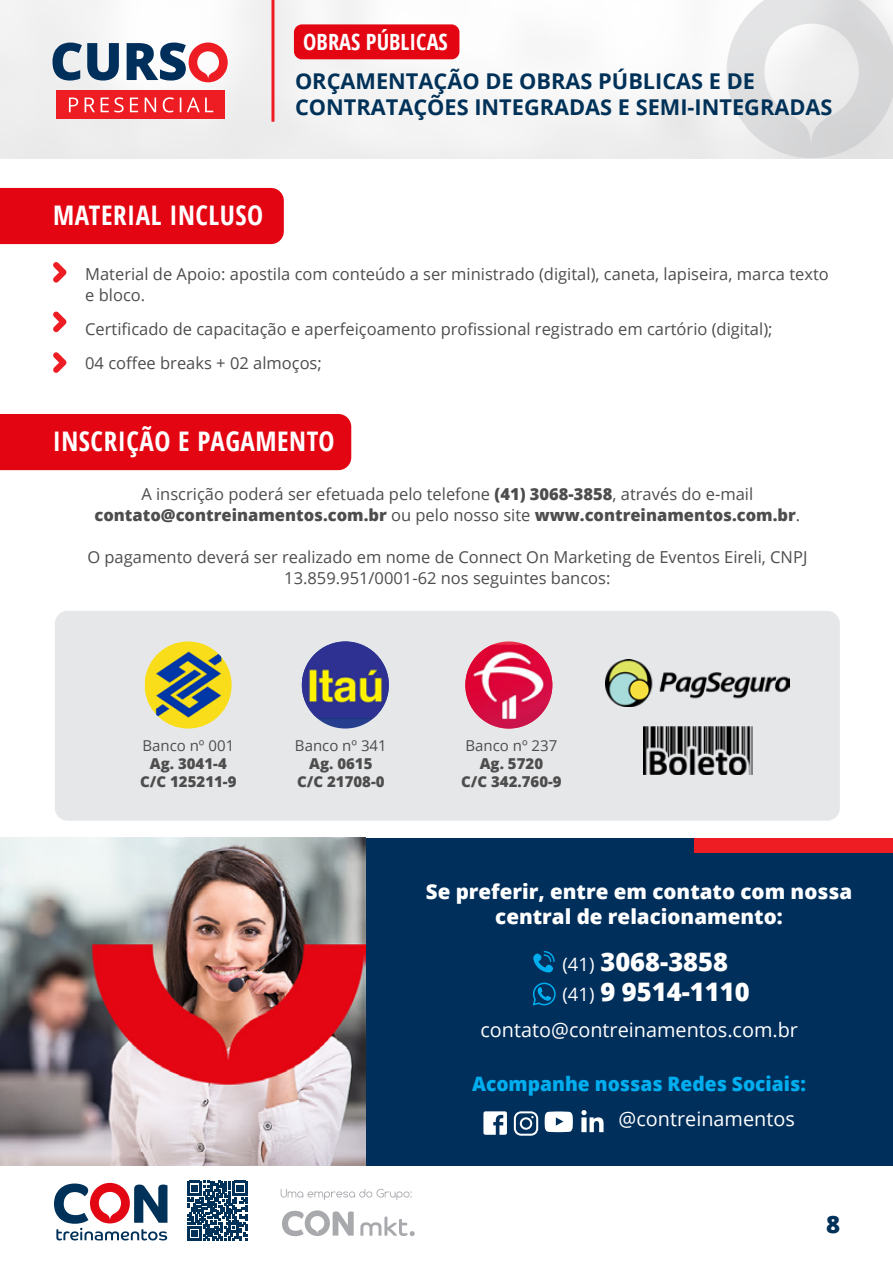
<style>
.page{position:relative;width:893px;height:1263px;background:#fff}
.page>*{position:absolute;margin:0;border:0;box-sizing:border-box;transform-origin:0 0}
.t1{font:700 condensed 27px "Open Sans";letter-spacing:.02em;color:#fff}
.t2{font:800 25.5px "Open Sans";color:#fff}
.t3{font:800 24px "Open Sans";color:#003158}
.t4{font:700 condensed 22.35px "Open Sans";color:#fff}
.t5{font:700 21.75px/26.1px "Open Sans";color:#003158}
.t6{font:800 20.55px/24.6px "Open Sans";color:#fff;text-align:center}
.t7{font:19.8px "Open Sans";color:#fff}
.t8{font:800 19.8px "Open Sans";color:#00aeef}
.t9{font:16.5px/21px "Open Sans";color:#4d4d4d}
.t10{font:800 16.5px "Open Sans";color:#4d4d4d}
.t11{font:800 15px/18px "Open Sans";color:#4d4d4d;text-align:center}
.s1{font-weight:800}
.s2{font-weight:400}
.s3{font-weight:400;font-size:18.45px}
</style>
<div class="page">
<img style="left:0;top:0;width:893px;height:158px">
<svg style="left:0;top:1165px;width:893px;height:76px"></svg>
<svg style="left:281px;top:1189px;width:131px;height:11px"></svg>
<svg style="left:360px;top:1216px;width:55px;height:20px"></svg>
<svg style="left:282px;top:1210px;width:72px;height:26px"></svg>
<svg style="left:54px;top:1183px;width:113px;height:57px"></svg>
<svg style="left:187px;top:1181px;width:60px;height:60px"></svg>
<hr style="left:271px;top:0;width:3px;height:122px;background:#ee1d23">
<svg style="left:52px;top:43px;width:176px;height:39px"></svg>
<div style="left:56px;top:90px;width:169px;height:28px;background:#ee1d23"></div>
<svg style="left:69px;top:97px;width:144px;height:15px"></svg>
<div style="left:294px;top:24px;width:165px;height:35px;background:#e30512;border-radius:8px"></div>
<div style="left:0;top:188px;width:284px;height:56px;background:#e30512"></div>
<svg style="left:53px;top:262px;width:13px;height:21px"></svg>
<svg style="left:53px;top:311px;width:13px;height:21px"></svg>
<svg style="left:53px;top:352px;width:13px;height:21px"></svg>
<div style="left:55px;top:611px;width:785px;height:210px;background:#e6e7e9;border-radius:13px"></div>
<div style="left:0;top:414px;width:351px;height:56px;background:#e30512"></div>
<img style="left:145px;top:641px;width:87px;height:87px">
<img style="left:302px;top:641px;width:87px;height:83px">
<img style="left:465px;top:645px;width:87px;height:83px">
<img style="left:605px;top:660px;width:185px;height:47px">
<img style="left:644px;top:727px;width:108px;height:47px">
<div style="left:4px;top:838px;width:889px;height:327px;background:#002f5b"></div>
<div style="left:694px;top:838px;width:199px;height:14px;background:#ee1d23"></div>
<img style="left:0;top:838px;width:366px;height:327px">
<svg style="left:533px;top:982px;width:23px;height:23px"></svg>
<svg style="left:483px;top:1111px;width:24px;height:24px"></svg>
<svg style="left:514px;top:1111px;width:24px;height:25px"></svg>
<svg style="left:545px;top:1111px;width:28px;height:21px"></svg>
<svg style="left:581px;top:1110px;width:23px;height:22px"></svg>
<svg style="left:533px;top:951px;width:22px;height:21px"></svg>
<h3 class="t4" style="left:303px;top:26px;width:146px">OBRAS PÚBLICAS</h3>
<h3 class="t5" style="left:295px;top:67px;width:539px">ORÇAMENTAÇÃO DE OBRAS PÚBLICAS E DE<br>CONTRATAÇÕES INTEGRADAS E SEMI-INTEGRADAS</h3>
<p class="t1" style="left:53px;top:196px;width:212px">MATERIAL INCLUSO</p>
<p class="t9" style="left:85px;top:264px;width:745px">Material de Apoio: apostila com conteúdo a ser ministrado (digital), caneta, lapiseira, marca texto e bloco.</p>
<p class="t9" style="left:85px;top:318px;width:689px">Certificado de capacitação e aperfeiçoamento profissional registrado em cartório (digital);</p>
<p class="t9" style="left:85px;top:352px;width:238px">04 coffee breaks + 02 almoços;</p>
<p class="t1" style="left:53px;top:422px;width:283px">INSCRIÇÃO E PAGAMENTO</p>
<p class="t9" style="left:141px;top:483px;width:613px">A inscrição poderá ser efetuada pelo telefone <span class="s1">(41) 3068-3858</span>, através do e-mail</p>
<p class="t10" style="left:94px;top:502px;width:707px">contato@contreinamentos.com.br <span class="s2">ou pelo nosso site</span> www.contreinamentos.com.br<span class="s2">.</span></p>
<p class="t9" style="left:87px;top:546px;width:721px;text-align:center">O pagamento deverá ser realizado em nome de Connect On Marketing de Eventos Eireli, CNPJ<br>13.859.951/0001-62 nos seguintes bancos:</p>
<p class="t11" style="left:140px;top:735px;width:98px"><span class="s2">Banco nº 001<br></span>Ag. 3041-4<br>C/C 125211-9</p>
<p class="t11" style="left:295px;top:735px;width:93px"><span class="s2">Banco nº 341<br></span>Ag. 0615<br>C/C 21708-0</p>
<p class="t11" style="left:461px;top:735px;width:102px"><span class="s2">Banco nº 237<br></span>Ag. 5720<br>C/C 342.760-9</p>
<p class="t6" style="left:426px;top:878px;width:428px">Se preferir, entre em contato com nossa central de relacionamento:</p>
<p class="t2" style="left:562px;top:942px;width:167px"><span class="s3">(41)</span> 3068-3858</p>
<p class="t2" style="left:562px;top:972px;width:189px"><span class="s3">(41)</span> 9 9514-1110</p>
<p class="t7" style="left:480px;top:1016px;width:319px">contato@contreinamentos.com.br</p>
<p class="t8" style="left:472px;top:1069px;width:335px">Acompanhe nossas Redes Sociais:</p>
<p class="t7" style="left:619px;top:1105px;width:178px">@contreinamentos</p>
<h3 class="t3" style="left:826px;top:1206px;width:16px">8</h3>
</div>
